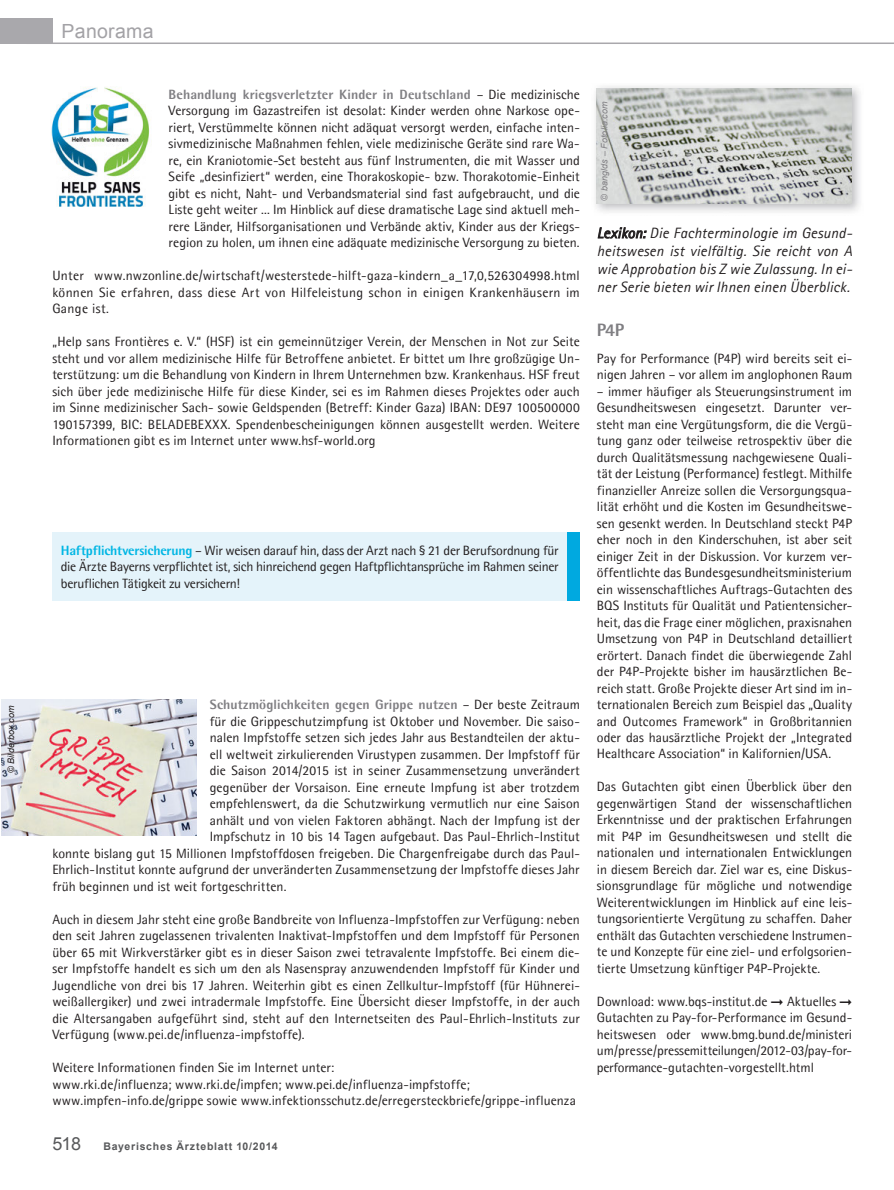
<style>
.page{position:relative;width:894px;height:1190px;background:#fff}
.page>*{position:absolute;margin:0;border:0;box-sizing:border-box;transform-origin:0 0}
.t1{font:19.5px "Arial";letter-spacing:.015em;color:#a3a2a6}
.t2{font:800 18px "Agfa Rotis Semisans";color:#807f83}
.t3{font:italic 15px/18px "Agfa Rotis Sans Serif";letter-spacing:.015em;color:#231f20;text-align:justify}
.t4{font:13.5px/16.5px "Agfa Rotis Semisans";color:#231f20;text-align:justify}
.t5{font:800 13.5px "Agfa Rotis Semisans";letter-spacing:.01em;color:#807f83}
.t6{font:700 10.5px "Arial";letter-spacing:.075em;color:#58595b}
.t7{font:italic 9px "Arial";letter-spacing:.01em;color:#807f83}
.t8{font:italic 9px "Arial";letter-spacing:.01em;color:#231f20}
.s1{font-weight:800;color:#807f83}
.s2{font-weight:800;color:#00b6e4}
.s3{font-weight:400;color:#231f20}
.s4{font-weight:400;font-size:18px}
</style>
<div class="page">
<div style="left:0;top:19px;width:53px;height:25px;background:#a9a8ac"></div>
<hr style="left:26px;top:43px;width:867px;height:1px;background:#a9a8ac">
<img style="left:595px;top:86px;width:265px;height:126px">
<img style="left:597px;top:89px;width:254px;height:115px">
<div style="left:52px;top:533px;width:528px;height:68px;background:#e4f3fa"></div>
<div style="left:567px;top:533px;width:13px;height:68px;background:#00a9e0"></div>
<img style="left:50px;top:87px;width:100px;height:120px">
<img style="left:1px;top:700px;width:196px;height:135px">
<p class="t8" style="left:6px;top:773px;width:69px;rotate:-90deg">© Bilderbox.com</p>
<h1 class="t1" style="left:62px;top:20px;width:94px">Panorama</h1>
<p class="t4" style="left:169px;top:86px;width:413px"><span class="s1">Behandlung kriegsverletzter Kinder in Deutschland</span> – Die medizinische Versorgung im Gazastreifen ist desolat: Kinder werden ohne Narkose ope&shy;riert, Verstümmelte können nicht adäquat versorgt werden, einfache inten&shy;sivmedizinische Maßnahmen fehlen, viele medizinische Geräte sind rare Wa&shy;re, ein Kraniotomie-Set besteht aus fünf Instrumenten, die mit Wasser und Seife „desinfiziert“ werden, eine Thorakoskopie- bzw. Thorakotomie-Einheit gibt es nicht, Naht- und Verbandsmaterial sind fast aufgebraucht, und die Liste geht weiter ... Im Hinblick auf diese dramatische Lage sind aktuell meh&shy;rere Länder, Hilfsorganisationen und Verbände aktiv, Kinder aus der Kriegs&shy;region zu holen, um ihnen eine adäquate medizinische Versorgung zu bieten.</p>
<p class="t4" style="left:52px;top:267px;width:529px">Unter www.nwzonline.de/wirtschaft/westerstede-hilft-gaza-kindern_a_17,0,526304998.html können Sie erfahren, dass diese Art von Hilfeleistung schon in einigen Krankenhäusern im Gange ist.</p>
<p class="t4" style="left:52px;top:333px;width:529px">„Help sans Frontières e. V.“ (HSF) ist ein gemeinnütziger Verein, der Menschen in Not zur Seite steht und vor allem medizinische Hilfe für Betroffene anbietet. Er bittet um Ihre großzügige Un&shy;terstützung: um die Behandlung von Kindern in Ihrem Unternehmen bzw. Krankenhaus. HSF freut sich über jede medizinische Hilfe für diese Kinder, sei es im Rahmen dieses Projektes oder auch im Sinne medizinischer Sach- sowie Geldspenden (Betreff: Kinder Gaza) IBAN: DE97 100500000<br>190157399, BIC: BELADEBEXXX. Spendenbescheinigungen können ausgestellt werden. Weitere Informationen gibt es im Internet unter www.hsf-world.org</p>
<p class="t4" style="left:61px;top:542px;width:499px"><span class="s2">Haftpflichtversicherung</span> – Wir weisen darauf hin, dass der Arzt nach § 21 der Berufsordnung für die Ärzte Bayerns verpflichtet ist, sich hinreichend gegen Haftpflichtansprüche im Rahmen seiner beruflichen Tätigkeit zu versichern!</p>
<p class="t5" style="left:210px;top:696px;width:371px">Schutzmöglichkeiten gegen Grippe nutzen <span class="s3">– Der beste Zeitraum</span></p>
<p class="t4" style="left:210px;top:713px;width:371px">für die Grippeschutzimpfung ist Oktober und November. Die saiso-</p>
<p class="t4" style="left:210px;top:729px;width:371px">nalen Impfstoffe setzen sich jedes Jahr aus Bestandteilen der aktu-</p>
<p class="t4" style="left:210px;top:746px;width:372px">ell weltweit zirkulierenden Virustypen zusammen. Der Impfstoff für</p>
<p class="t4" style="left:210px;top:762px;width:371px">die Saison 2014/2015 ist in seiner Zusammensetzung unverändert</p>
<p class="t4" style="left:210px;top:779px;width:371px">gegenüber der Vorsaison. Eine erneute Impfung ist aber trotzdem</p>
<p class="t4" style="left:210px;top:795px;width:371px">empfehlenswert, da die Schutzwirkung vermutlich nur eine Saison</p>
<p class="t4" style="left:210px;top:812px;width:371px">anhält und von vielen Faktoren abhängt. Nach der Impfung ist der</p>
<p class="t4" style="left:210px;top:828px;width:371px">Impfschutz in 10 bis 14 Tagen aufgebaut. Das Paul-Ehrlich-Institut</p>
<p class="t4" style="left:52px;top:845px;width:529px">konnte bislang gut 15 Millionen Impfstoffdosen freigeben. Die Chargenfreigabe durch das Paul-</p>
<p class="t4" style="left:52px;top:861px;width:529px">Ehrlich-Institut konnte aufgrund der unveränderten Zusammensetzung der Impfstoffe dieses Jahr</p>
<p class="t4" style="left:52px;top:878px;width:235px">früh beginnen und ist weit fortgeschritten.</p>
<p class="t4" style="left:52px;top:911px;width:529px">Auch in diesem Jahr steht eine große Bandbreite von Influenza-Impfstoffen zur Verfügung: neben den seit Jahren zugelassenen trivalenten Inaktivat-Impfstoffen und dem Impfstoff für Personen über 65 mit Wirkverstärker gibt es in dieser Saison zwei tetravalente Impfstoffe. Bei einem die&shy;ser Impfstoffe handelt es sich um den als Nasenspray anzuwendenden Impfstoff für Kinder und Jugendliche von drei bis 17 Jahren. Weiterhin gibt es einen Zellkultur-Impfstoff (für Hühnerei&shy;weißallergiker) und zwei intradermale Impfstoffe. Eine Übersicht dieser Impfstoffe, in der auch die Altersangaben aufgeführt sind, steht auf den Internetseiten des Paul-Ehrlich-Instituts zur Verfügung (www.pei.de/influenza-impfstoffe).</p>
<p class="t4" style="left:52px;top:1059px;width:525px;text-align:left">Weitere Informationen finden Sie im Internet unter:<br>www.rki.de/influenza; www.rki.de/impfen; www.pei.de/influenza-impfstoffe; www.impfen-info.de/grippe sowie www.infektionsschutz.de/erregersteckbriefe/grippe-influenza</p>
<p class="t6" style="left:52px;top:1140px;width:227px"><span class="s4">518</span> Bayerisches Ärzteblatt 10/2014</p>
<p class="t7" style="left:599px;top:201px;width:101px;rotate:-90deg">© banglds – Fotolia.com</p>
<p class="t3" style="left:597px;top:224px;width:257px">Lexikon: Die Fachterminologie im Gesund&shy;heitswesen ist vielfältig. Sie reicht von A wie Approbation bis Z wie Zulassung. In ei&shy;ner Serie bieten wir Ihnen einen Überblick.</p>
<h2 class="t2" style="left:597px;top:318px;width:29px">P4P</h2>
<p class="t4" style="left:597px;top:350px;width:257px">Pay for Performance (P4P) wird bereits seit ei&shy;nigen Jahren – vor allem im anglophonen Raum</p>
<p class="t4" style="left:597px;top:383px;width:257px">– immer häufiger als Steuerungsinstrument im Gesundheitswesen eingesetzt. Darunter ver&shy;steht man eine Vergütungsform, die die Vergü&shy;tung ganz oder teilweise retrospektiv über die durch Qualitätsmessung nachgewiesene Quali&shy;tät der Leistung (Performance) festlegt. Mithilfe finanzieller Anreize sollen die Versorgungsqua&shy;lität erhöht und die Kosten im Gesundheitswe&shy;sen gesenkt werden. In Deutschland steckt P4P eher noch in den Kinderschuhen, ist aber seit einiger Zeit in der Diskussion. Vor kurzem ver&shy;öffentlichte das Bundesgesundheitsministerium ein wissenschaftliches Auftrags-Gutachten des BQS Instituts für Qualität und Patientensicher&shy;heit, das die Frage einer möglichen, praxisnahen Umsetzung von P4P in Deutschland detailliert erörtert. Danach findet die überwiegende Zahl der P4P-Projekte bisher im hausärztlichen Be&shy;reich statt. Große Projekte dieser Art sind im in&shy;ternationalen Bereich zum Beispiel das „Quality and Outcomes Framework“ in Großbritannien oder das hausärztliche Projekt der „Integrated Healthcare Association“ in Kalifornien/USA.</p>
<p class="t4" style="left:597px;top:779px;width:257px">Das Gutachten gibt einen Überblick über den gegenwärtigen Stand der wissenschaftlichen Erkenntnisse und der praktischen Erfahrungen mit P4P im Gesundheitswesen und stellt die nationalen und internationalen Entwicklungen in diesem Bereich dar. Ziel war es, eine Diskus&shy;sionsgrundlage für mögliche und notwendige Weiterentwicklungen im Hinblick auf eine leis&shy;tungsorientierte Vergütung zu schaffen. Daher enthält das Gutachten verschiedene Instrumen&shy;te und Konzepte für eine ziel- und erfolgsorien&shy;tierte Umsetzung künftiger P4P-Projekte.</p>
<p class="t4" style="left:597px;top:993px;width:172px">Download: www.bqs-institut.de</p>
<p class="t4" style="left:597px;top:993px;width:257px;text-align:left;text-indent:190px">Aktuelles Gutachten zu Pay-for-Performance im Gesund&shy;heitswesen oder www.bmg.bund.de/ministeri um/presse/pressemitteilungen/2012-03/pay-for&shy;performance-gutachten-vorgestellt.html</p>
</div>
